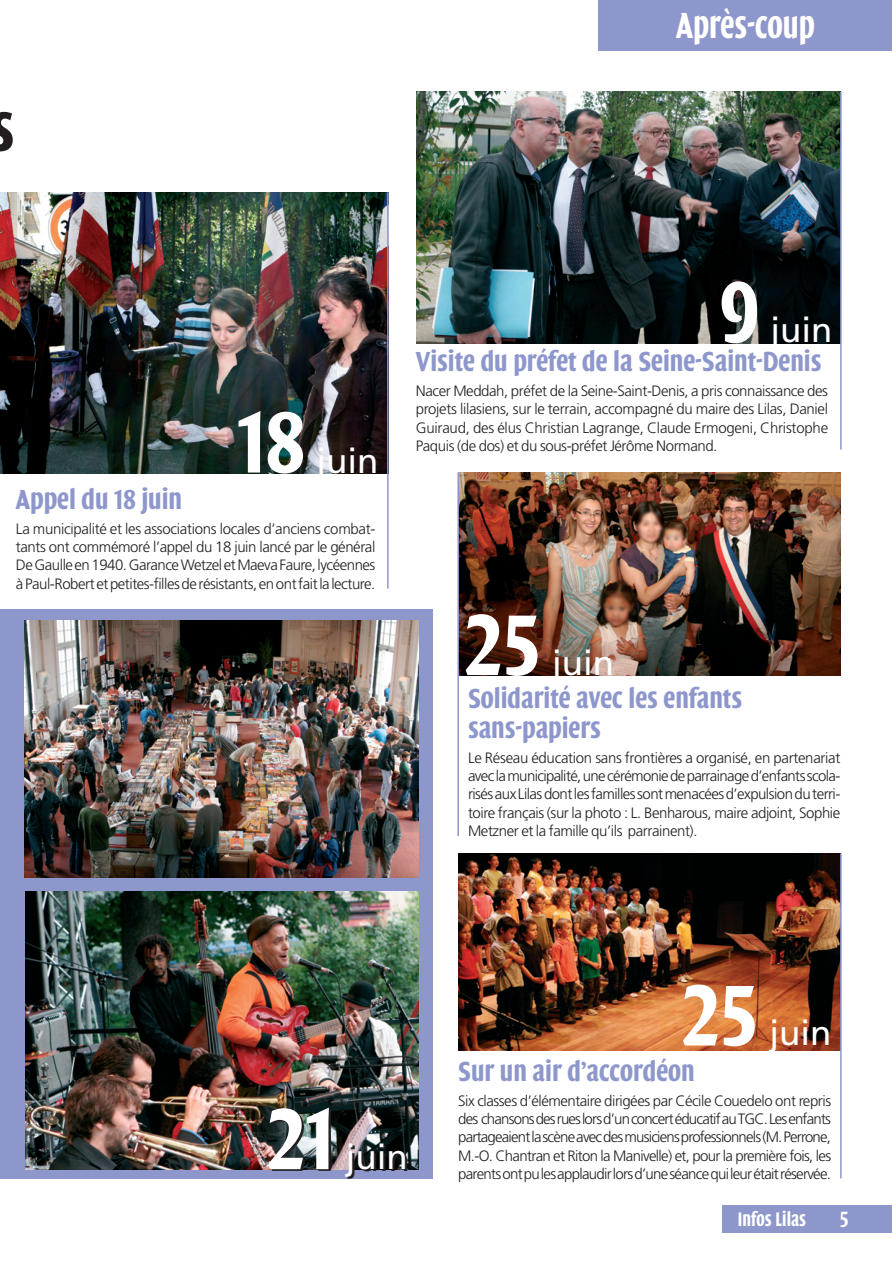
<style>
.page{position:relative;width:892px;height:1263px;background:#fff}
.page>*{position:absolute;margin:0;border:0;box-sizing:border-box;transform-origin:0 0}
.t1{font:600 89.7px "Quadraat Sans Dis";color:#fff}
.t2{font:600 66px "Quadraat Sans Dis";color:#231f20}
.t3{font:600 37.5px "Quadraat Sans Dis";color:#fff;scale:.9 1}
.t4{font:34.95px "Frutiger";color:#fff}
.t5{font:600 28.5px/30px "Quadraat Sans Dis";color:#8e97cb}
.t6{font:700 22.5px "Quadraat Sans Con";color:#fff}
.t7{font:600 20.25px "Quadraat Sans Dis";letter-spacing:.005em;color:#fff;scale:.9 1}
.t8{font:300 15px/18.3px "Frutiger";letter-spacing:-.03em;color:#231f20;text-align:justify}
</style>
<div class="page">
<img style="left:0;top:0;width:892px;height:1233px">
<h2 class="t2" style="left:-10px;top:104px;width:26px">s</h2>
<h3 class="t3" style="left:676px;top:11px;width:156px">Après-coup</h3>
<h1 class="t1" style="left:237px;top:409px;width:69px">18</h1>
<h3 class="t4" style="left:316px;top:446px;width:64px">juin</h3>
<h3 class="t5" style="left:16px;top:487px;width:168px">Appel du 18 juin</h3>
<p class="t8" style="left:16px;top:520px;width:361px">La municipalité et les associations locales d’anciens combat&shy;tants ont commémoré l’appel du 18 juin lancé par le général De Gaulle en 1940. Garance Wetzel et Maeva Faure, lycéennes à Paul-Robert et petites-filles de résistants, en ont fait la lecture.</p>
<h1 class="t1" style="left:720px;top:278px;width:40px">9</h1>
<h3 class="t4" style="left:770px;top:316px;width:64px">juin</h3>
<h3 class="t5" style="left:416px;top:349px;width:407px">Visite du préfet de la Seine-Saint-Denis</h3>
<p class="t8" style="left:416px;top:383px;width:414px">Nacer Meddah, préfet de la Seine-Saint-Denis, a pris connaissance des projets lilasiens, sur le terrain, accompagné du maire des Lilas, Daniel Guiraud, des élus Christian Lagrange, Claude Ermogeni, Christophe Paquis (de dos) et du sous-préfet Jérôme Normand.</p>
<h1 class="t1" style="left:464px;top:611px;width:78px">25</h1>
<h3 class="t4" style="left:552px;top:649px;width:64px">juin</h3>
<h3 class="t5" style="left:468px;top:686px;width:276px">Solidarité avec les enfants sans-papiers</h3>
<p class="t8" style="left:468px;top:749px;width:374px">Le Réseau éducation sans frontières a organisé, en partenariat avec la municipalité, une cérémonie de parrainage d’enfants scola&shy;risés aux Lilas dont les familles sont menacées d’expulsion du terri&shy;toire français (sur la photo : L. Benharous, maire adjoint, Sophie Metzner et la famille qu’ils parrainent).</p>
<h1 class="t1" style="left:267px;top:1105px;width:69px">21</h1>
<h3 class="t4" style="left:346px;top:1143px;width:64px">juin</h3>
<h1 class="t1" style="left:681px;top:981px;width:78px">25</h1>
<h3 class="t4" style="left:769px;top:1019px;width:64px">juin</h3>
<h3 class="t5" style="left:458px;top:1059px;width:238px">Sur un air d’accordéon</h3>
<p class="t8" style="left:458px;top:1092px;width:374px">Six classes d’élémentaire dirigées par Cécile Couedelo ont repris des chansons des rues lors d’un concert éducatif au TGC. Les enfants partageaient la scène avec des musiciens professionnels (M. Perrone, M.-O. Chantran et Riton la Manivelle) et, pour la première fois, les parents ont pu les applaudir lors d’une séance qui leur était réservée.</p>
<h3 class="t7" style="left:738px;top:1211px;width:77px">Infos Lilas</h3>
<h3 class="t6" style="left:840px;top:1206px;width:10px">5</h3>
</div>
